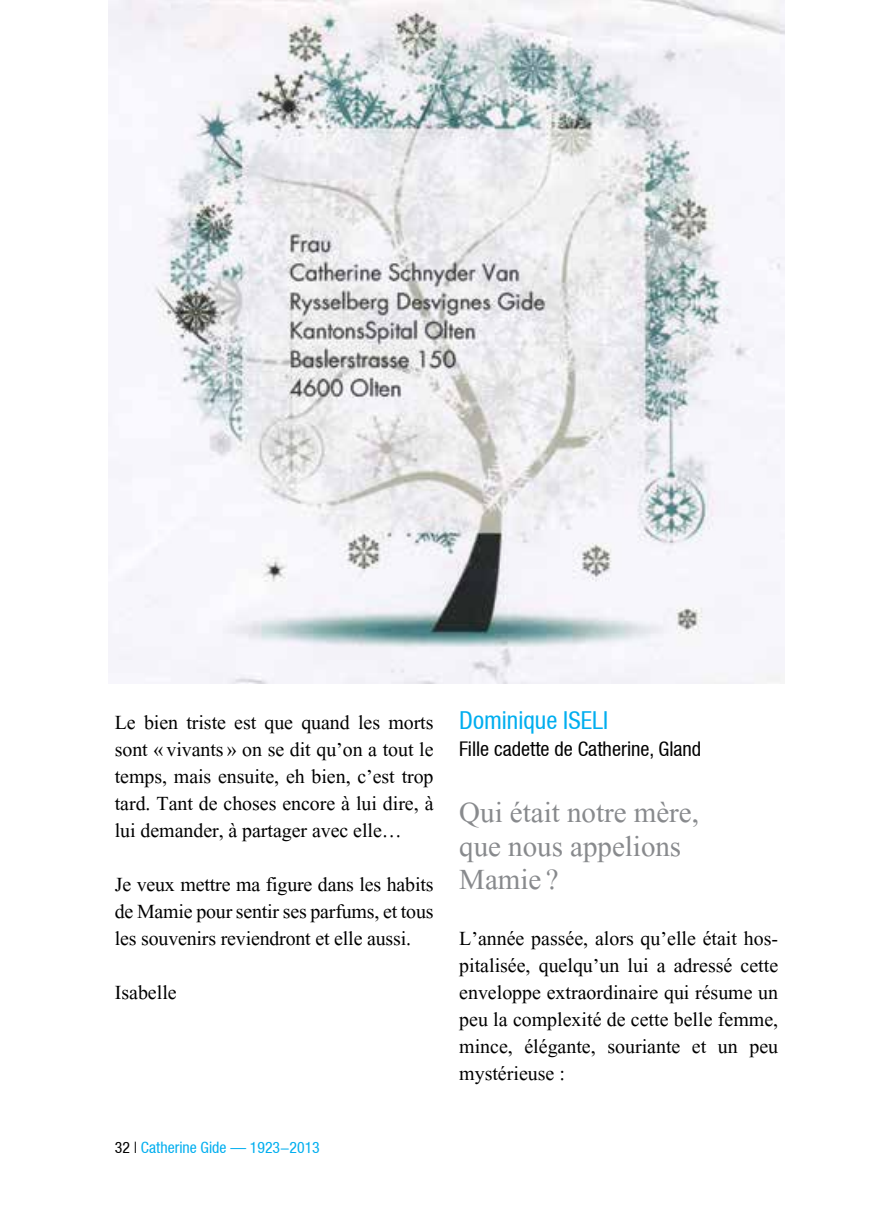
<style>
.page{position:relative;width:893px;height:1212px;background:#fff}
.page>*{position:absolute;margin:0;border:0;box-sizing:border-box;transform-origin:0 0}
.t1{font:36px/33.8px "Aparajita";color:#888a8d}
.t2{font:24.75px/27px "Aparajita";color:#000;text-align:justify}
.t3{font:condensed 24.75px "Helvetica Neue LT";color:#00aeef}
.t4{font:condensed 20.25px "Helvetica Neue LT";color:#000}
.t5{font:condensed 15.75px "Helvetica Neue LT";color:#00aeef}
.s1{color:#000}
</style>
<div class="page">
<img style="left:108px;top:0;width:676px;height:683px">
<p class="t2" style="left:115px;top:711px;width:320px">Le bien triste est que quand les morts sont « vivants » on se dit qu’on a tout le temps, mais ensuite, eh bien, c’est trop tard. Tant de choses encore à lui dire, à lui demander, à partager avec elle…</p>
<p class="t2" style="left:115px;top:873px;width:320px">Je veux mettre ma figure dans les habits de Mamie pour sentir ses parfums, et tous les souvenirs reviendront et elle aussi.</p>
<p class="t2" style="left:115px;top:981px;width:63px">Isabelle</p>
<p class="t5" style="left:115px;top:1138px;width:207px"><span class="s1">32 |</span> Catherine Gide — 1923-2013</p>
<p class="t3" style="left:459px;top:706px;width:141px">Dominique Iseli</p>
<p class="t4" style="left:459px;top:737px;width:243px">Fille cadette de Catherine, Gland</p>
<h1 class="t1" style="left:459px;top:799px;width:241px">Qui était notre mère, que nous appelions<br>Mamie?</h1>
<p class="t2" style="left:459px;top:927px;width:320px">L’année passée, alors qu’elle était hos&shy;pitalisée, quelqu’un lui a adressé cette enveloppe extraordinaire qui résume un peu la complexité de cette belle femme, mince, élégante, souriante et un peu mystérieuse :</p>
</div>
